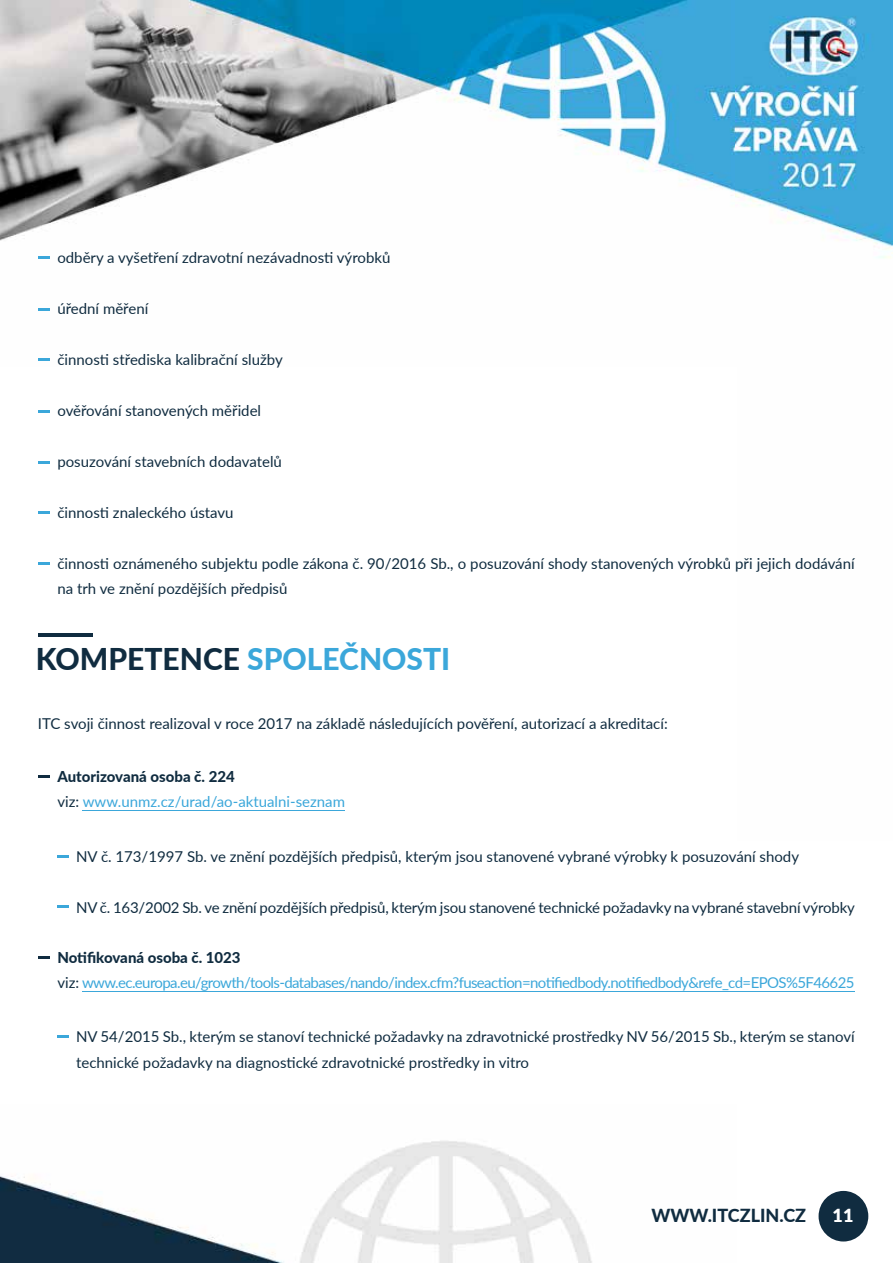
<style>
.page{position:relative;width:893px;height:1263px;background:#fff}
.page>*{position:absolute;margin:0;border:0;box-sizing:border-box;transform-origin:0 0}
.t1{font:800 30px "Lato";color:#3ba7da}
.t2{font:800 18px "Lato";color:#102c40}
.t3{font:900 18px "Lato";color:#fff}
.t4{font:15px/25.5px "Lato";color:#102c40}
.t5{font:15px/25.5px "Lato";letter-spacing:-.04em;color:#3ba7da}
.t6{font:15px/25.5px "Lato";color:#3ba7da}
.s1{color:#102c40}
.s2{font-weight:800;color:#102c40}
</style>
<div class="page">
<img style="left:0;top:0;width:893px;height:1263px">
<div style="left:819px;top:1191px;width:49px;height:50px;background:#102c40;border-radius:50%"></div>
<svg style="left:38px;top:256px;width:11px;height:3px"></svg>
<svg style="left:38px;top:308px;width:11px;height:3px"></svg>
<svg style="left:38px;top:358px;width:11px;height:3px"></svg>
<svg style="left:38px;top:410px;width:11px;height:3px"></svg>
<svg style="left:38px;top:460px;width:11px;height:3px"></svg>
<svg style="left:38px;top:511px;width:11px;height:3px"></svg>
<svg style="left:38px;top:562px;width:11px;height:3px"></svg>
<hr style="left:38px;top:633px;width:54px;height:4px;background:#102c40">
<hr style="left:83px;top:810px;width:262px;height:1px;background:#3ba7da">
<hr style="left:82px;top:991px;width:773px;height:1px;background:#3ba7da">
<svg style="left:38px;top:775px;width:11px;height:3px"></svg>
<svg style="left:38px;top:955px;width:11px;height:3px"></svg>
<svg style="left:57px;top:855px;width:12px;height:3px"></svg>
<svg style="left:57px;top:1035px;width:12px;height:3px"></svg>
<svg style="left:57px;top:905px;width:12px;height:3px"></svg>
<p class="t4" style="left:57px;top:244px;width:334px">odběry a vyšetření zdravotní nezávadnosti výrobků</p>
<p class="t4" style="left:57px;top:295px;width:92px">úřední měření</p>
<p class="t4" style="left:57px;top:346px;width:227px">činnosti střediska kalibrační služby</p>
<p class="t4" style="left:57px;top:397px;width:205px">ověřování stanovených měřidel</p>
<p class="t4" style="left:57px;top:448px;width:226px">posuzování stavebních dodavatelů</p>
<p class="t4" style="left:57px;top:499px;width:178px">činnosti znaleckého ústavu</p>
<p class="t4" style="left:57px;top:550px;width:799px">činnosti oznámeného subjektu podle zákona č. 90/2016 Sb., o posuzování shody stanovených výrobků při jejich dodávání na trh ve znění pozdějších předpisů</p>
<h1 class="t1" style="left:36px;top:637px;width:416px"><span class="s1">KOMPETENCE</span> SPOLEČNOSTI</h1>
<p class="t4" style="left:38px;top:710px;width:631px">ITC svoji činnost realizoval v roce 2017 na základě následujících pověření, autorizací a akreditací:</p>
<p class="t6" style="left:57px;top:763px;width:289px"><span class="s2">Autorizovaná osoba č. 224<br></span><span class="s1">viz:</span> www.unmz.cz/urad/ao-aktualni-seznam</p>
<p class="t4" style="left:76px;top:843px;width:724px">NV č. 173/1997 Sb. ve znění pozdějších předpisů, kterým jsou stanovené vybrané výrobky k posuzování shody</p>
<p class="t4" style="left:76px;top:894px;width:780px">NV č. 163/2002 Sb. ve znění pozdějších předpisů, kterým jsou stanovené technické požadavky na vybrané stavební výrobky</p>
<p class="t5" style="left:57px;top:944px;width:799px"><span class="s2">Notifikovaná osoba č. 1023<br></span><span class="s1">viz:</span> www.ec.europa.eu/growth/tools-databases/nando/index.cfm?fuseaction=notifiedbody.notifiedbody&amp;refe_cd=EPOS%5F46625</p>
<p class="t4" style="left:76px;top:1023px;width:780px">NV 54/2015 Sb., kterým se stanoví technické požadavky na zdravotnické prostředky NV 56/2015 Sb., kterým se stanoví technické požadavky na diagnostické zdravotnické prostředky in vitro</p>
<p class="t2" style="left:651px;top:1202px;width:156px">WWW.ITCZLIN.CZ</p>
<p class="t3" style="left:833px;top:1202px;width:22px">11</p>
</div>
